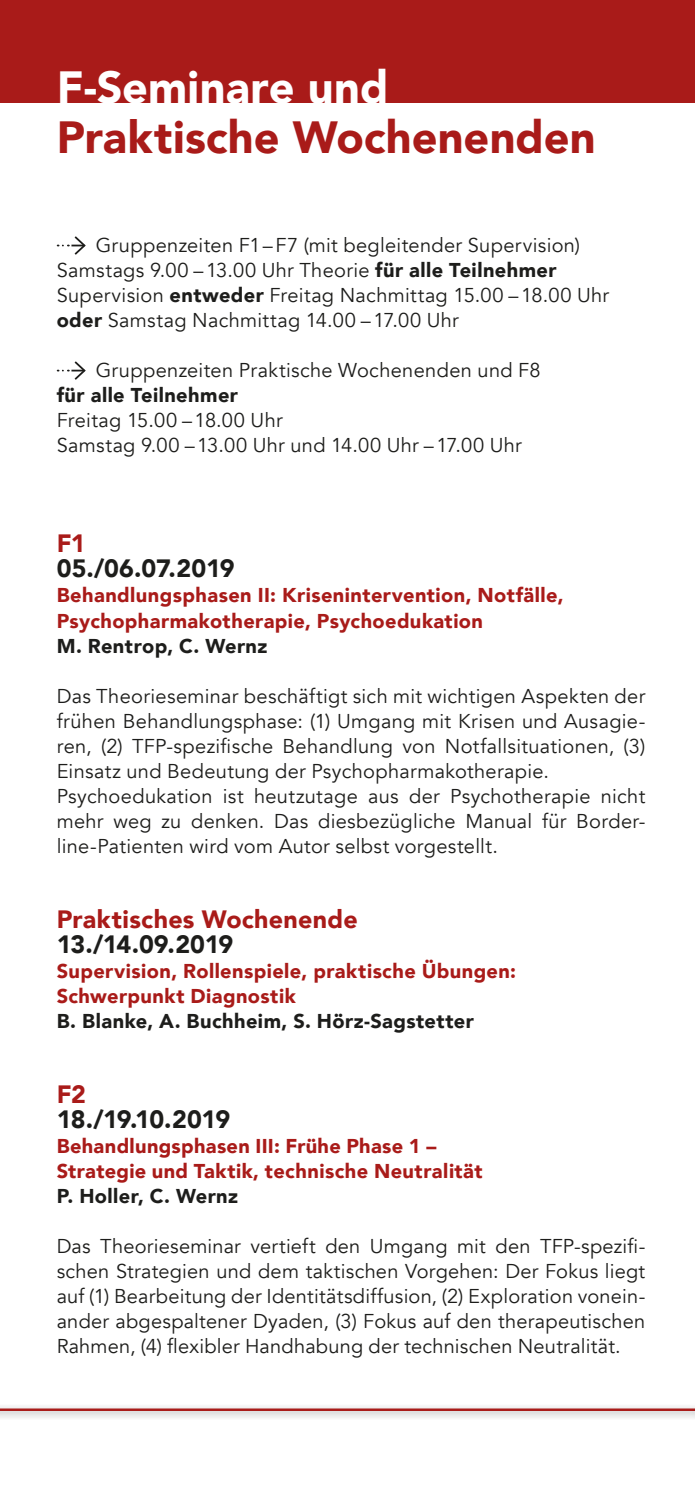
<style>
.page{position:relative;width:695px;height:1489px;background:#fff}
.page>*{position:absolute;margin:0;border:0;box-sizing:border-box;transform-origin:0 0}
.t1{font:900 45px "Avenir";letter-spacing:.005em;color:#a91b19}
.t2{font:900 45px "Avenir";letter-spacing:.005em;color:#fff}
.t3{font:900 25px "Avenir";letter-spacing:-.01em;color:#1d1d1b}
.t4{font:900 25px "Avenir";letter-spacing:.01em;color:#a91b19}
.t5{font:900 25px "Avenir";letter-spacing:-.03em;color:#1d1d1b}
.t6{font:20px/25px "Avenir";letter-spacing:.015em;color:#1d1d1b}
.t7{font:900 20px/25px "Avenir";letter-spacing:.02em;color:#a91b19}
.t8{font:900 20px "Avenir";letter-spacing:.025em;color:#1d1d1b}
.s1{font-weight:900}
</style>
<div class="page">
<div style="left:0;top:0;width:694px;height:103px;background:#a91b19"></div>
<div style="left:0;top:1402px;width:694px;height:18px;background:#1d1d1b;opacity:.5"></div>
<hr style="left:0;top:1408px;width:694px;height:2px;background:#a91b19">
<hr style="left:690px;top:1402px;width:4px;height:18px;background:#1d1d1b;opacity:.5">
<svg style="left:58px;top:236px;width:28px;height:19px"></svg>
<svg style="left:58px;top:361px;width:28px;height:19px"></svg>
<h1 class="t2" style="left:57px;top:49px;width:333px">F-Seminare und</h1>
<h1 class="t1" style="left:57px;top:99px;width:540px">Praktische Wochenenden</h1>
<p class="t6" style="left:57px;top:233px;width:554px;text-indent:39px">Gruppenzeiten F1–F7 (mit begleitender Supervision)<br>Samstags 9.00 –13.00 Uhr Theorie <span class="s1">für alle Teilnehmer </span>Supervision <span class="s1">entweder</span> Freitag Nachmittag 15.00 –18.00 Uhr <span class="s1">oder</span> Samstag Nachmittag 14.00 –17.00 Uhr</p>
<p class="t6" style="left:96px;top:358px;width:446px">Gruppenzeiten Praktische Wochenenden und F8</p>
<p class="t8" style="left:57px;top:378px;width:183px">für alle Teilnehmer</p>
<p class="t6" style="left:57px;top:408px;width:466px">Freitag 15.00 –18.00 Uhr<br>Samstag 9.00 –13.00 Uhr und 14.00 Uhr –17.00 Uhr</p>
<p class="t4" style="left:57px;top:522px;width:30px">F1</p>
<p class="t3" style="left:57px;top:547px;width:179px">05./06.07.2019</p>
<p class="t7" style="left:57px;top:582px;width:508px">Behandlungsphasen II: Krisenintervention, Notfälle,<br>Psychopharmakotherapie, Psychoedukation</p>
<p class="t8" style="left:57px;top:628px;width:212px">M. Rentrop, C. Wernz</p>
<p class="t6" style="left:57px;top:683px;width:590px">Das Theorieseminar beschäftigt sich mit wichtigen Aspekten der frühen Behandlungsphase: (1) Umgang mit Krisen und Ausagie&shy;ren, (2) TFP-spezifische Behandlung von Notfallsituationen, (3)<br>Einsatz und Bedeutung der Psychopharmakotherapie.<br>Psychoedukation ist heutzutage aus der Psychotherapie nicht mehr weg zu denken. Das diesbezügliche Manual für Border&shy;line-Patienten wird vom Autor selbst vorgestellt.</p>
<p class="t4" style="left:57px;top:897px;width:302px">Praktisches Wochenende</p>
<p class="t3" style="left:57px;top:922px;width:178px">13./14.09.2019</p>
<p class="t7" style="left:57px;top:957px;width:461px">Supervision, Rollenspiele, praktische Übungen:<br>Schwerpunkt Diagnostik</p>
<p class="t8" style="left:57px;top:1003px;width:418px">B. Blanke, A. Buchheim, S. Hörz-Sagstetter</p>
<p class="t4" style="left:57px;top:1072px;width:31px">F2</p>
<p class="t5" style="left:57px;top:1097px;width:175px">18./19.10.2019</p>
<p class="t7" style="left:57px;top:1132px;width:427px">Behandlungsphasen III: Frühe Phase 1 –<br>Strategie und Taktik, technische Neutralität</p>
<p class="t8" style="left:57px;top:1178px;width:183px">P. Holler, C. Wernz</p>
<p class="t6" style="left:57px;top:1233px;width:590px;text-align:justify">Das Theorieseminar vertieft den Umgang mit den TFP-spezifi&shy;schen Strategien und dem taktischen Vorgehen: Der Fokus liegt auf (1) Bearbeitung der Identitätsdiffusion, (2) Exploration vonein&shy;ander abgespaltener Dyaden, (3) Fokus auf den therapeutischen Rahmen, (4) flexibler Handhabung der technischen Neutralität.</p>
</div>
